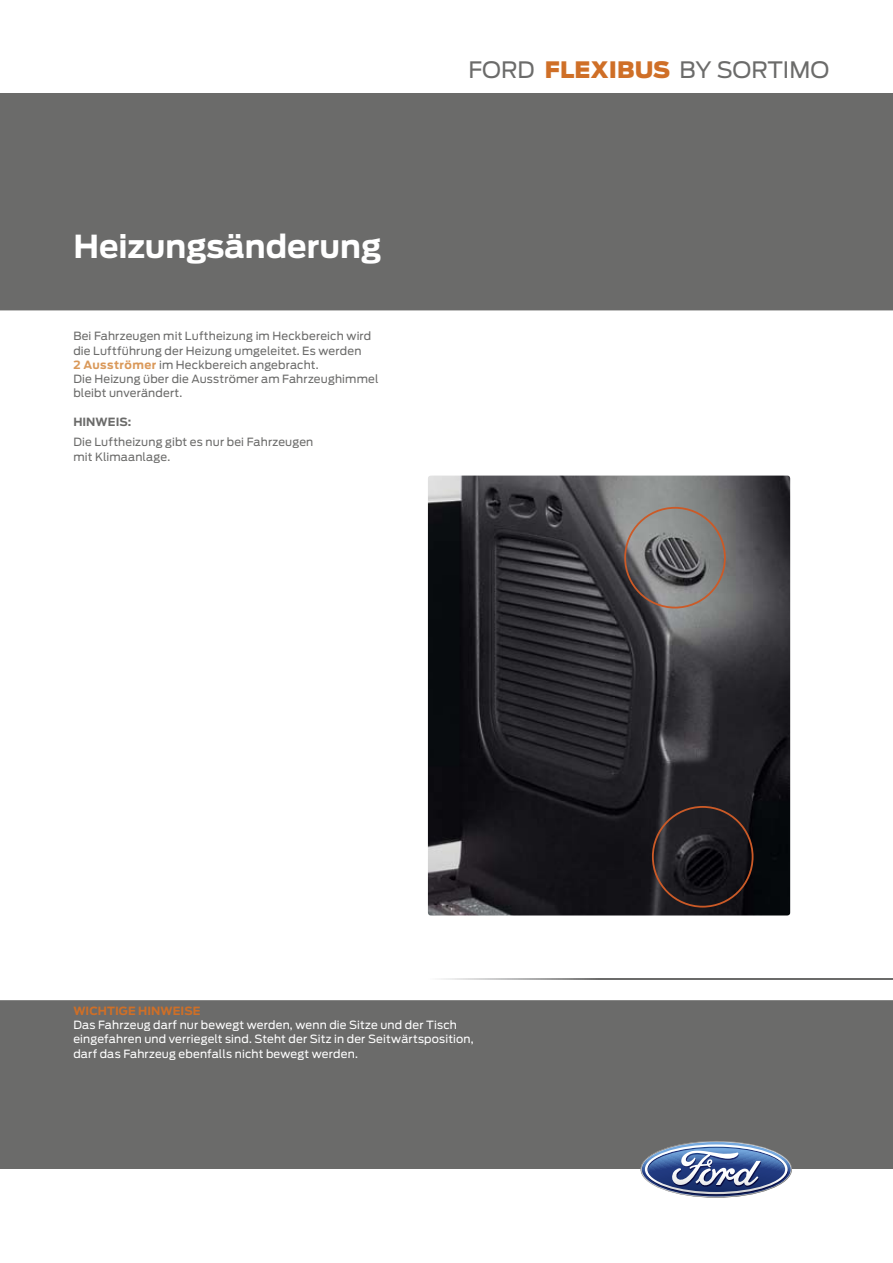
<style>
.page{position:relative;width:893px;height:1263px;background:#fff}
.page>*{position:absolute;margin:0;border:0;box-sizing:border-box;transform-origin:0 0}
.t1{font:700 31.5px "Ford Antenna";color:#fff}
.t2{font:22.5px "Ford Antenna";color:#6b6b6a}
.t3{font:11.25px/14.2px "Ford Antenna";letter-spacing:.015em;color:#6b6b6a}
.t4{font:11.25px/14.2px "Ford Antenna";letter-spacing:.015em;color:#fff}
.t5{font:700 11.25px "Ford Antenna";letter-spacing:.005em;color:#cf6f27}
.t6{font:700 11.25px "Ford Antenna";letter-spacing:.005em;color:#6b6b6a}
.s1{font-weight:700;color:#da995a}
.s2{font-weight:900;color:#cf6f27}
</style>
<div class="page">
<div style="left:0;top:94px;width:893px;height:1075px;background:#6b6b6a"></div>
<div style="left:0;top:310px;width:893px;height:690px;background:#fff"></div>
<svg style="left:426px;top:978px;width:466px;height:2px"></svg>
<svg style="left:425px;top:473px;width:368px;height:445px"></svg>
<svg style="left:624px;top:507px;width:102px;height:101px"></svg>
<svg style="left:652px;top:806px;width:101px;height:101px"></svg>
<svg style="left:641px;top:1141px;width:151px;height:57px"></svg>
<h1 class="t1" style="left:73px;top:218px;width:310px">Heizungsänderung</h1>
<p class="t3" style="left:73px;top:328px;width:307px">Bei Fahrzeugen mit Luftheizung im Heckbereich wird die Luftführung der Heizung umgeleitet. Es werden<br><span class="s1">2 Ausströmer</span> im Heckbereich angebracht.<br>Die Heizung über die Ausströmer am Fahrzeughimmel bleibt unverändert.</p>
<p class="t6" style="left:73px;top:411px;width:59px">HINWEIS:</p>
<p class="t3" style="left:73px;top:434px;width:242px">Die Luftheizung gibt es nur bei Fahrzeugen mit Klimaanlage.</p>
<h2 class="t2" style="left:469px;top:51px;width:362px">FORD <span class="s2">FLEXIBUS</span> BY SORTIMO</h2>
<p class="t5" style="left:73px;top:1000px;width:129px">WICHTIGE HINWEISE</p>
<p class="t4" style="left:73px;top:1016px;width:402px">Das Fahrzeug darf nur bewegt werden, wenn die Sitze und der Tisch eingefahren und verriegelt sind. Steht der Sitz in der Seitwärtsposition, darf das Fahrzeug ebenfalls nicht bewegt werden.</p>
</div>
